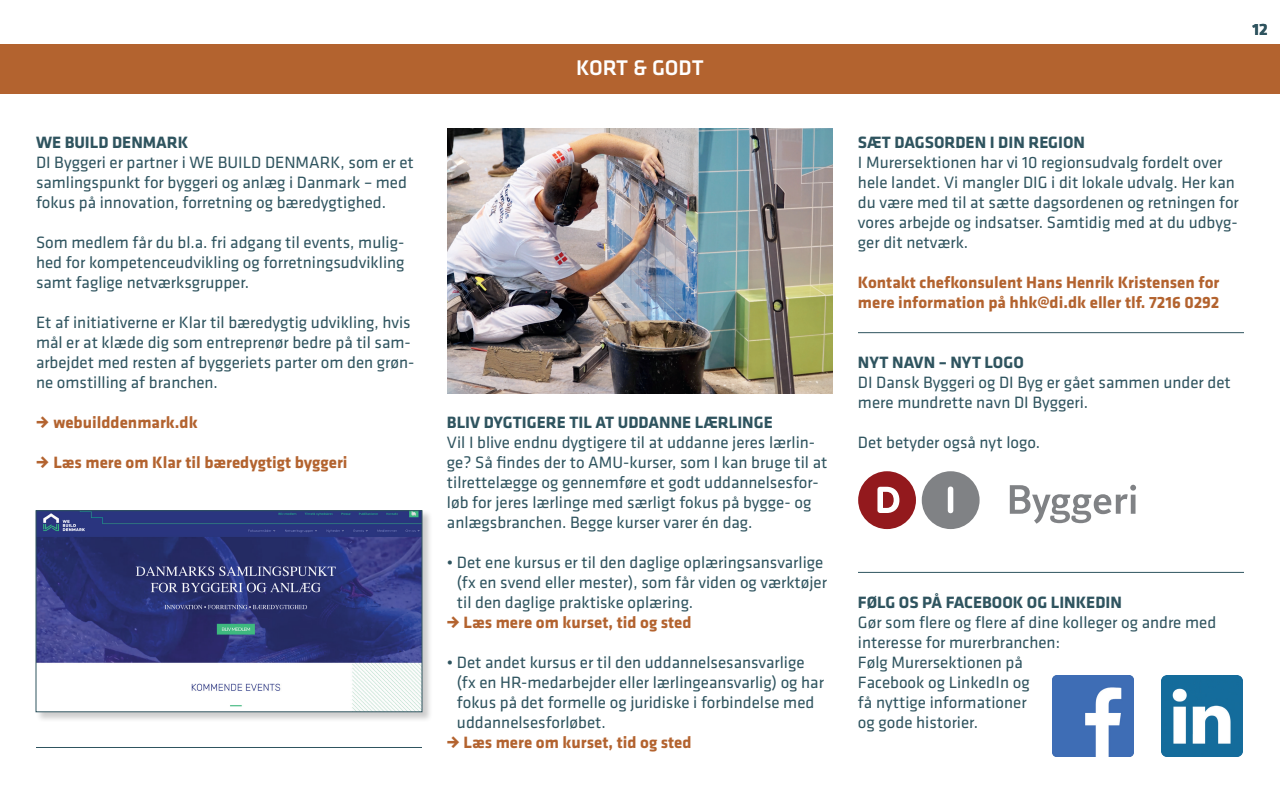
<style>
.page{position:relative;width:1280px;height:800px;background:#fff}
.page>*{position:absolute;margin:0;border:0;box-sizing:border-box;transform-origin:0 0}
.t1{font:500 22px "Klavika";letter-spacing:-.005em;color:#fff}
.t2{font:17px/20px "Klavika";color:#2f545f}
.t3{font:700 17px/20px "Klavika";color:#b3632f}
.t4{font:700 17px "Klavika";color:#2f545f}
.s1{font-family:"Campton"}
</style>
<div class="page">
<div style="left:0;top:44px;width:1280px;height:50px;background:#b3632f"></div>
<hr style="left:858px;top:332px;width:386px;height:1px;background:#2f545f">
<hr style="left:36px;top:747px;width:386px;height:1px;background:#2f545f">
<hr style="left:858px;top:572px;width:386px;height:1px;background:#2f545f">
<img style="left:1162px;top:675px;width:81px;height:81px">
<img style="left:1053px;top:676px;width:80px;height:80px">
<div style="left:35px;top:510px;width:398px;height:213px;background:#000001;opacity:.2"></div>
<img style="left:38px;top:512px;width:382px;height:198px">
<div style="left:36px;top:510px;width:386px;height:202px;border:1px solid #2f545f"></div>
<img style="left:447px;top:129px;width:386px;height:265px">
<div style="left:858px;top:471px;width:58px;height:58px;background:#93191d;border-radius:50%"></div>
<div style="left:922px;top:471px;width:58px;height:58px;background:#808285;border-radius:50%"></div>
<div style="left:948px;top:487px;width:5px;height:26px;background:#fff;border-radius:3px"></div>
<svg style="left:877px;top:487px;width:22px;height:26px"></svg>
<svg style="left:1010px;top:485px;width:126px;height:39px"></svg>
<p class="t4" style="left:36px;top:133px;width:154px">WE BUILD DENMARK</p>
<p class="t2" style="left:36px;top:153px;width:379px">DI Byggeri er partner i WE BUILD DENMARK, som er et samlingspunkt for byggeri og anlæg i Danmark – med fokus på innovation, forretning og bæredygtighed.</p>
<p class="t2" style="left:36px;top:233px;width:370px;text-align:justify">Som medlem får du bl.a. fri adgang til events, mulig&shy;hed for kompetenceudvikling og forretningsudvikling samt faglige netværksgrupper.</p>
<p class="t2" style="left:36px;top:313px;width:380px">Et af initiativerne er Klar til bæredygtig udvikling, hvis mål er at klæde dig som entreprenør bedre på til sam&shy;arbejdet med resten af byggeriets parter om den grøn&shy;ne omstilling af branchen.</p>
<p class="t3" style="left:36px;top:413px;width:163px"><span class="s1">→</span> webuilddenmark.dk</p>
<p class="t3" style="left:36px;top:453px;width:313px"><span class="s1">→</span> Læs mere om Klar til bæredygtigt byggeri</p>
<p class="t1" style="left:576px;top:56px;width:129px">KORT &amp; GODT</p>
<p class="t4" style="left:447px;top:413px;width:327px">BLIV DYGTIGERE TIL AT UDDANNE LÆRLINGE</p>
<p class="t2" style="left:447px;top:433px;width:382px">Vil I blive endnu dygtigere til at uddanne jeres lærlin&shy;ge? Så findes der to AMU-kurser, som I kan bruge til at tilrettelægge og gennemføre et godt uddannelsesfor&shy;løb for jeres lærlinge med særligt fokus på bygge- og anlægsbranchen. Begge kurser varer én dag.</p>
<p class="t2" style="left:457px;top:553px;width:371px;text-indent:-10px">• Det ene kursus er til den daglige oplæringsansvarlige (fx en svend eller mester), som får viden og værktøjer til den daglige praktiske oplæring.</p>
<p class="t3" style="left:447px;top:613px;width:246px"><span class="s1">→</span> Læs mere om kurset, tid og sted</p>
<p class="t2" style="left:457px;top:653px;width:368px;text-indent:-10px">• Det andet kursus er til den uddannelsesansvarlige (fx en HR-medarbejder eller lærlingeansvarlig) og har fokus på det formelle og juridiske i forbindelse med uddannelsesforløbet.</p>
<p class="t3" style="left:447px;top:733px;width:246px"><span class="s1">→</span> Læs mere om kurset, tid og sted</p>
<p class="t4" style="left:1252px;top:20px;width:17px">12</p>
<p class="t4" style="left:858px;top:133px;width:229px">SÆT DAGSORDEN I DIN REGION</p>
<p class="t2" style="left:858px;top:153px;width:382px">I Murersektionen har vi 10 regionsudvalg fordelt over hele landet. Vi mangler DIG i dit lokale udvalg. Her kan du være med til at sætte dagsordenen og retningen for vores arbejde og indsatser. Samtidig med at du udbyg&shy;ger dit netværk.</p>
<p class="t3" style="left:858px;top:272px;width:363px">Kontakt chefkonsulent Hans Henrik Kristensen for mere information på hhk@di.dk eller tlf. 7216 0292</p>
<p class="t4" style="left:858px;top:353px;width:167px">NYT NAVN – NYT LOGO</p>
<p class="t2" style="left:858px;top:372px;width:374px">DI Dansk Byggeri og DI Byg er gået sammen under det mere mundrette navn DI Byggeri.</p>
<p class="t2" style="left:858px;top:432px;width:184px">Det betyder også nyt logo.</p>
<p class="t4" style="left:858px;top:593px;width:265px">FØLG OS PÅ FACEBOOK OG LINKEDIN</p>
<p class="t2" style="left:858px;top:612px;width:360px">Gør som flere og flere af dine kolleger og andre med interesse for murerbranchen:<br>Følg Murersektionen på<br>Facebook og LinkedIn og<br>få nyttige informationer<br>og gode historier.</p>
</div>
